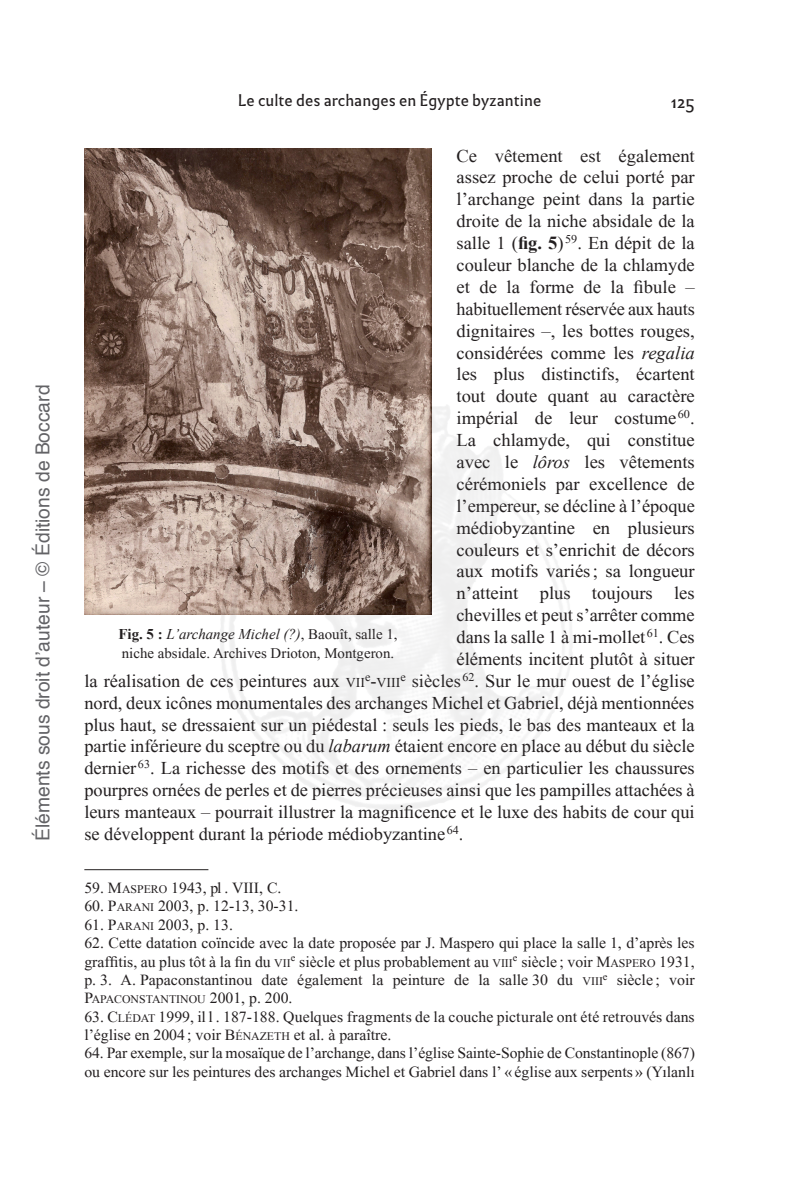
<style>
.page{position:relative;width:794px;height:1191px;background:#fff}
.page>*{position:absolute;margin:0;border:0;box-sizing:border-box;transform-origin:0 0}
.t1{font:19.25px "Helvetica";color:#636366}
.t2{font:18.38px "IFAO Grec Unicode";color:#231f20}
.t3{font:17.5px "Infini";color:#231f20}
.t4{font:15.75px/18.4px "IFAO Grec Unicode";color:#231f20}
.t5{font:15.75px "Infini";color:#231f20}
.t6{font:italic 14.88px "Times New Roman";color:#231f20}
.t7{font:14.88px "IFAO Grec Unicode";color:#231f20}
.t8{font:11.9px "IFAO Grec Unicode";color:#231f20}
.s1{font-family:"Times New Roman";font-weight:700}
.s2{font-family:"Times New Roman";font-style:italic}
.s3{font-size:13.83px}
.s4{font-style:inherit}
.s5{font-size:11.9px}
.s6{font-size:15.75px}
.s7{font-weight:700;font-style:normal}
.s8{font-family:"IFAO Grec Unicode";font-style:normal}
</style>
<div class="page">
<hr style="left:84px;top:869px;width:124px;height:1px;background:#231f20">
<img style="left:84px;top:149px;width:348px;height:465px">
<img style="left:204px;top:368px;width:368px;height:442px">
<p class="t1" style="left:28px;top:841px;width:458px;rotate:-90deg">Éléments sous droit d’auteur – © Éditions de Boccard</p>
<p class="t5" style="left:238px;top:89px;width:305px">Le culte des archanges en Égypte byzantine</p>
<p class="t3" style="left:671px;top:88px;width:25px">125</p>
<p class="t2" style="left:456px;top:143px;width:240px">Ce vêtement est également</p>
<p class="t2" style="left:456px;top:165px;width:240px">assez proche de celui porté par</p>
<p class="t2" style="left:456px;top:187px;width:240px">l’archange peint dans la partie</p>
<p class="t2" style="left:456px;top:209px;width:240px">droite de la niche absidale de la</p>
<p class="t2" style="left:456px;top:231px;width:240px">salle 1 (<span class="s1">fig. 5</span>)<sup>59</sup>. En dépit de la</p>
<p class="t2" style="left:456px;top:252px;width:240px">couleur blanche de la chlamyde</p>
<p class="t2" style="left:456px;top:274px;width:240px">et de la forme de la fibule –</p>
<p class="t2" style="left:456px;top:296px;width:240px">habituellement réservée aux hauts</p>
<p class="t2" style="left:456px;top:318px;width:240px">dignitaires –, les bottes rouges,</p>
<p class="t2" style="left:456px;top:340px;width:240px">considérées comme les <span class="s2">regalia</span></p>
<p class="t2" style="left:456px;top:362px;width:240px">les plus distinctifs, écartent</p>
<p class="t2" style="left:456px;top:384px;width:240px">tout doute quant au caractère</p>
<p class="t2" style="left:456px;top:405px;width:240px">impérial de leur costume<sup>60</sup>.</p>
<p class="t2" style="left:456px;top:427px;width:240px">La chlamyde, qui constitue</p>
<p class="t2" style="left:456px;top:449px;width:240px">avec le <span class="s2">lôros</span> les vêtements</p>
<p class="t2" style="left:456px;top:471px;width:240px">cérémoniels par excellence de</p>
<p class="t2" style="left:456px;top:493px;width:240px">l’empereur, se décline à l’époque</p>
<p class="t2" style="left:456px;top:515px;width:240px">médiobyzantine en plusieurs</p>
<p class="t2" style="left:456px;top:537px;width:240px">couleurs et s’enrichit de décors</p>
<p class="t2" style="left:456px;top:559px;width:240px">aux motifs variés; sa longueur</p>
<p class="t2" style="left:456px;top:580px;width:240px">n’atteint plus toujours les</p>
<p class="t2" style="left:456px;top:602px;width:239px">chevilles et peut s’arrêter comme</p>
<p class="t2" style="left:456px;top:624px;width:240px">dans la salle 1 à mi-mollet<sup>61</sup>. Ces</p>
<p class="t2" style="left:456px;top:646px;width:240px">éléments incitent plutôt à situer</p>
<p class="t2" style="left:84px;top:668px;width:612px">la réalisation de ces peintures aux <span class="s3">VII</span><sup>e</sup>-<span class="s3">VIII</span><sup>e</sup> siècles<sup>62</sup>. Sur le mur ouest de l’église</p>
<p class="t2" style="left:84px;top:690px;width:611px">nord, deux icônes monumentales des archanges Michel et Gabriel, déjà mentionnées</p>
<p class="t2" style="left:84px;top:712px;width:612px">plus haut, se dressaient sur un piédestal : seuls les pieds, le bas des manteaux et la</p>
<p class="t2" style="left:84px;top:734px;width:612px">partie inférieure du sceptre ou du <span class="s2">labarum</span> étaient encore en place au début du siècle</p>
<p class="t2" style="left:84px;top:756px;width:612px">dernier<sup>63</sup>. La richesse des motifs et des ornements – en particulier les chaussures</p>
<p class="t2" style="left:84px;top:777px;width:612px">pourpres ornées de perles et de pierres précieuses ainsi que les pampilles attachées à</p>
<p class="t2" style="left:84px;top:799px;width:612px">leurs manteaux – pourrait illustrer la magnificence et le luxe des habits de cour qui</p>
<p class="t2" style="left:84px;top:821px;width:380px">se développent durant la période médiobyzantine<sup>64</sup>.</p>
<p class="t4" style="left:84px;top:878px;width:199px">59. <span class="s4">M</span><span class="s5">ASPERO</span> 1943, pl . VIII, C.</p>
<p class="t4" style="left:84px;top:896px;width:216px">60. <span class="s4">P</span><span class="s5">ARANI</span> 2003, p. 12-13, 30-31.</p>
<p class="t4" style="left:84px;top:915px;width:150px">61. <span class="s4">P</span><span class="s5">ARANI</span> 2003, p. 13.</p>
<p class="t4" style="left:84px;top:933px;width:612px;text-align:justify">62. Cette datation coïncide avec la date proposée par J. Maspero qui place la salle 1, d’après les graffitis, au plus tôt à la fin du <span class="s5">VII</span><sup>e</sup> siècle et plus probablement au <span class="s5">VIII</span><sup>e</sup> siècle ; voir <span class="s4">M</span><span class="s5">ASPERO</span> 1931, p. 3. A. Papaconstantinou date également la peinture de la salle 30 du <span class="s5">VIII</span><sup>e</sup> siècle ; voir</p>
<p class="t8" style="left:84px;top:991px;width:210px"><span class="s6">P</span>APACONSTANTINOU <span class="s6">2001, p. 200.</span></p>
<p class="t4" style="left:84px;top:1007px;width:612px">63. <span class="s4">C</span><span class="s5">LÉDAT</span> 1999, il l . 187-188. Quelques fragments de la couche picturale ont été retrouvés dans l’église en 2004 ; voir <span class="s4">B</span><span class="s5">ÉNAZETH</span> et al. à paraître.</p>
<p class="t4" style="left:84px;top:1043px;width:612px">64. Par exemple, sur la mosaïque de l’archange, dans l’église Sainte-Sophie de Constantinople (867) ou encore sur les peintures des archanges Michel et Gabriel dans l’ « église aux serpents » (Yılanlı</p>
<p class="t6" style="left:118px;top:624px;width:280px"><span class="s7">Fig. 5 :</span> L’archange Michel (?)<span class="s8">, Baouît, salle 1,</span></p>
<p class="t7" style="left:122px;top:642px;width:274px">niche absidale. Archives Drioton, Montgeron.</p>
</div>
